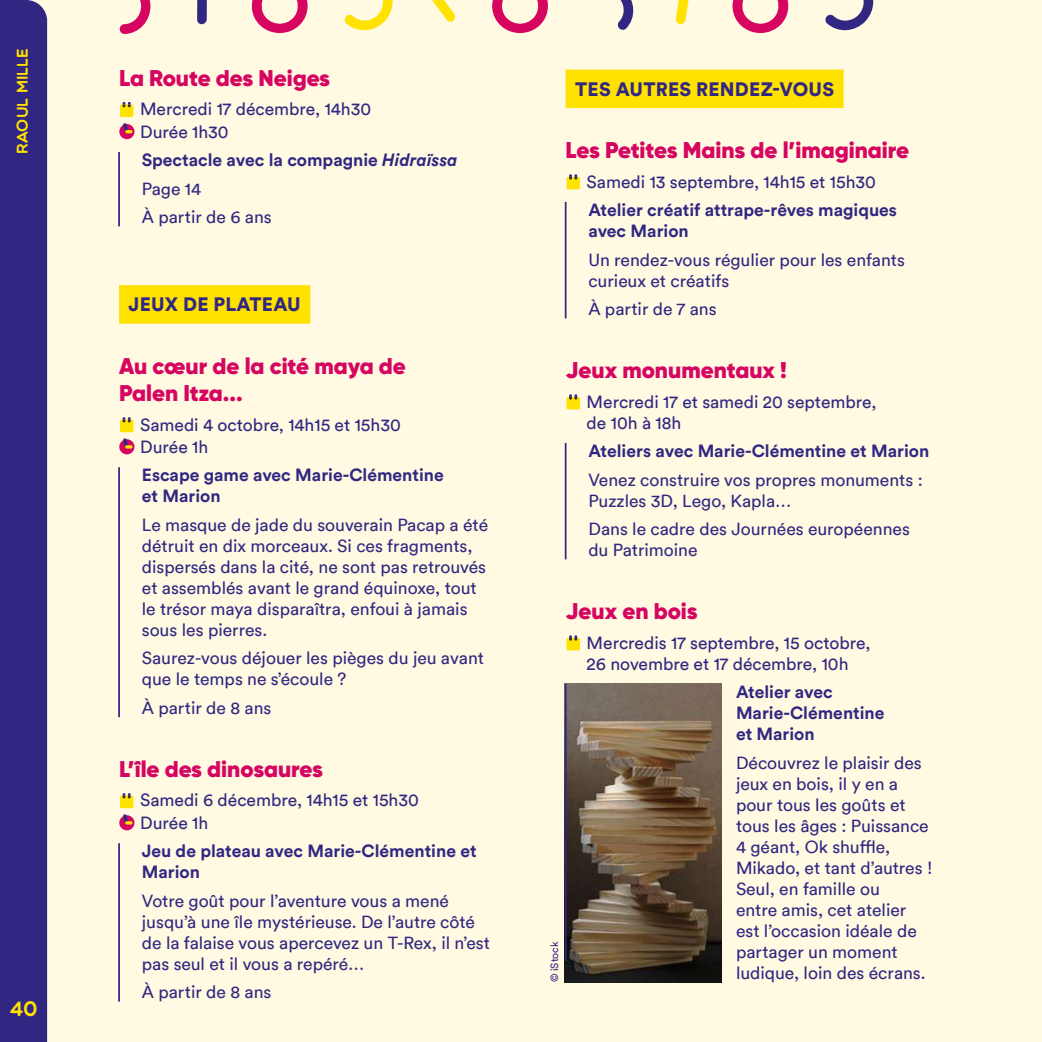
<style>
.page{position:relative;width:1042px;height:1042px;background:#fffae1}
.page>*{position:absolute;margin:0;border:0;box-sizing:border-box;transform-origin:0 0}
.t1{font:900 22.75px/27.3px "Gilroy";color:#d60561}
.t2{font:21px "Multicolore";color:#ffe200}
.t3{font:900 19.25px "Circular Std";letter-spacing:.01em;color:#312783}
.t4{font:17.5px/21px "Circular";color:#312783}
.t5{font:17.5px/22.4px "Circular Std";color:#312783}
.t6{font:700 17.5px/21px "Circular Std";color:#312783}
.t7{font:15.75px "Multicolore";color:#ffe200}
.t8{font:10.5px "Circular Std";color:#312783}
.s1{font-style:italic}
</style>
<div class="page">
<hr style="left:118px;top:152px;width:2px;height:74px;background:#312783">
<div style="left:119px;top:285px;width:191px;height:39px;background:#ffe200"></div>
<hr style="left:118px;top:467px;width:2px;height:250px;background:#312783">
<hr style="left:118px;top:843px;width:2px;height:158px;background:#312783">
<div style="left:120px;top:104px;width:13px;height:13px;background:#ffe200;border-radius:2px"></div>
<svg style="left:123px;top:102px;width:8px;height:5px"></svg>
<svg style="left:119px;top:124px;width:15px;height:15px"></svg>
<svg style="left:123px;top:123px;width:10px;height:10px"></svg>
<div style="left:120px;top:420px;width:13px;height:12px;background:#ffe200;border-radius:2px"></div>
<svg style="left:123px;top:417px;width:8px;height:5px"></svg>
<div style="left:119px;top:439px;width:15px;height:15px;background:#d60561;border-radius:50%"></div>
<svg style="left:123px;top:438px;width:10px;height:11px"></svg>
<div style="left:120px;top:796px;width:13px;height:12px;background:#ffe200;border-radius:2px"></div>
<svg style="left:123px;top:793px;width:8px;height:5px"></svg>
<svg style="left:119px;top:815px;width:15px;height:15px"></svg>
<svg style="left:123px;top:814px;width:10px;height:10px"></svg>
<div style="left:566px;top:70px;width:277px;height:38px;background:#ffe200"></div>
<hr style="left:565px;top:202px;width:1px;height:116px;background:#312783">
<hr style="left:565px;top:443px;width:1px;height:116px;background:#312783">
<div style="left:566px;top:177px;width:14px;height:12px;background:#ffe200;border-radius:2px"></div>
<svg style="left:569px;top:174px;width:8px;height:6px"></svg>
<div style="left:566px;top:397px;width:14px;height:12px;background:#ffe200;border-radius:2px"></div>
<svg style="left:569px;top:394px;width:8px;height:6px"></svg>
<div style="left:566px;top:638px;width:14px;height:12px;background:#ffe200;border-radius:2px"></div>
<svg style="left:569px;top:635px;width:8px;height:6px"></svg>
<img style="left:565px;top:684px;width:156px;height:298px">
<hr style="left:565px;top:684px;width:1px;height:277px;background:#312783">
<hr style="left:1041px;top:0;width:1px;height:1042px;background:#ededed">
<div style="left:0;top:0;width:47px;height:1042px;background:#312783"></div>
<svg style="left:825px;top:0;width:48px;height:31px"></svg>
<svg style="left:675px;top:0;width:14px;height:24px"></svg>
<svg style="left:732px;top:0;width:56px;height:33px"></svg>
<svg style="left:617px;top:0;width:17px;height:30px"></svg>
<svg style="left:432px;top:0;width:23px;height:22px"></svg>
<svg style="left:492px;top:0;width:56px;height:33px"></svg>
<svg style="left:344px;top:0;width:48px;height:31px"></svg>
<svg style="left:197px;top:0;width:10px;height:24px"></svg>
<svg style="left:252px;top:0;width:56px;height:33px"></svg>
<svg style="left:119px;top:0;width:32px;height:34px"></svg>
<p class="t7" style="left:13px;top:154px;width:107px;rotate:-90deg">Raoul Mille</p>
<p class="t2" style="left:10px;top:995px;width:29px">40</p>
<h1 class="t1" style="left:119px;top:64px;width:212px">La Route des Neiges</h1>
<p class="t5" style="left:140px;top:98px;width:233px">Mercredi 17 décembre, 14h30<br>Durée 1h30</p>
<p class="t6" style="left:142px;top:149px;width:317px">Spectacle avec la compagnie <span class="s1">Hidraïssa</span></p>
<p class="t4" style="left:142px;top:174px;width:131px;line-height:28.3px">Page 14<br>À partir de 6 ans</p>
<p class="t3" style="left:129px;top:292px;width:174px">JEUX DE PLATEAU</p>
<h1 class="t1" style="left:119px;top:352px;width:288px">Au cœur de la cité maya de<br>Palen Itza...</h1>
<p class="t5" style="left:140px;top:413px;width:262px">Samedi 4 octobre, 14h15 et 15h30<br>Durée 1h</p>
<p class="t6" style="left:142px;top:464px;width:303px">Escape game avec Marie-Clémentine et Marion</p>
<p class="t4" style="left:142px;top:514px;width:348px">Le masque de jade du souverain Pacap a été détruit en dix morceaux. Si ces fragments, dispersés dans la cité, ne sont pas retrouvés et assemblés avant le grand équinoxe, tout le trésor maya disparaîtra, enfoui à jamais sous les pierres.</p>
<p class="t4" style="left:142px;top:647px;width:344px">Saurez-vous déjouer les pièges du jeu avant que le temps ne s’écoule ?</p>
<p class="t4" style="left:142px;top:697px;width:131px">À partir de 8 ans</p>
<h1 class="t1" style="left:119px;top:755px;width:205px">L’île des dinosaures</h1>
<p class="t5" style="left:140px;top:789px;width:280px">Samedi 6 décembre, 14h15 et 15h30<br>Durée 1h</p>
<p class="t6" style="left:142px;top:840px;width:336px">Jeu de plateau avec Marie-Clémentine et<br>Marion</p>
<p class="t4" style="left:142px;top:890px;width:350px">Votre goût pour l’aventure vous a mené jusqu’à une île mystérieuse. De l’autre côté de la falaise vous apercevez un T-Rex, il n’est pas seul et il vous a repéré…</p>
<p class="t4" style="left:142px;top:981px;width:131px">À partir de 8 ans</p>
<p class="t3" style="left:575px;top:76px;width:260px">TES AUTRES RENDEZ-VOUS</p>
<h1 class="t1" style="left:566px;top:136px;width:345px">Les Petites Mains de l’imaginaire</h1>
<p class="t5" style="left:587px;top:170px;width:291px">Samedi 13 septembre, 14h15 et 15h30</p>
<p class="t6" style="left:588px;top:199px;width:310px">Atelier créatif attrape-rêves magiques avec Marion</p>
<p class="t4" style="left:588px;top:249px;width:318px">Un rendez-vous régulier pour les enfants curieux et créatifs</p>
<p class="t4" style="left:588px;top:298px;width:130px">À partir de 7 ans</p>
<h1 class="t1" style="left:566px;top:356px;width:223px">Jeux monumentaux !</h1>
<p class="t5" style="left:587px;top:391px;width:291px;line-height:21px">Mercredi 17 et samedi 20 septembre, de 10h à 18h</p>
<p class="t6" style="left:588px;top:440px;width:342px">Ateliers avec Marie-Clémentine et Marion</p>
<p class="t4" style="left:588px;top:469px;width:336px">Venez construire vos propres monuments :<br>Puzzles 3D, Lego, Kapla…</p>
<p class="t4" style="left:588px;top:518px;width:323px">Dans le cadre des Journées européennes du Patrimoine</p>
<h1 class="t1" style="left:566px;top:597px;width:133px">Jeux en bois</h1>
<p class="t5" style="left:587px;top:632px;width:285px;line-height:21px">Mercredis 17 septembre, 15 octobre,<br>26 novembre et 17 décembre, 10h</p>
<p class="t6" style="left:736px;top:681px;width:150px">Atelier avec<br>Marie-Clémentine et Marion</p>
<p class="t4" style="left:736px;top:752px;width:198px">Découvrez le plaisir des jeux en bois, il y en a pour tous les goûts et tous les âges : Puissance<br>4 géant, Ok shuffle,<br>Mikado, et tant d’autres !<br>Seul, en famille ou<br>entre amis, cet atelier est l’occasion idéale de partager un moment</p>
<p class="t8" style="left:548px;top:982px;width:42px;rotate:-90deg">© iStock</p>
<p class="t4" style="left:736px;top:962px;width:191px">ludique, loin des écrans.</p>
</div>
